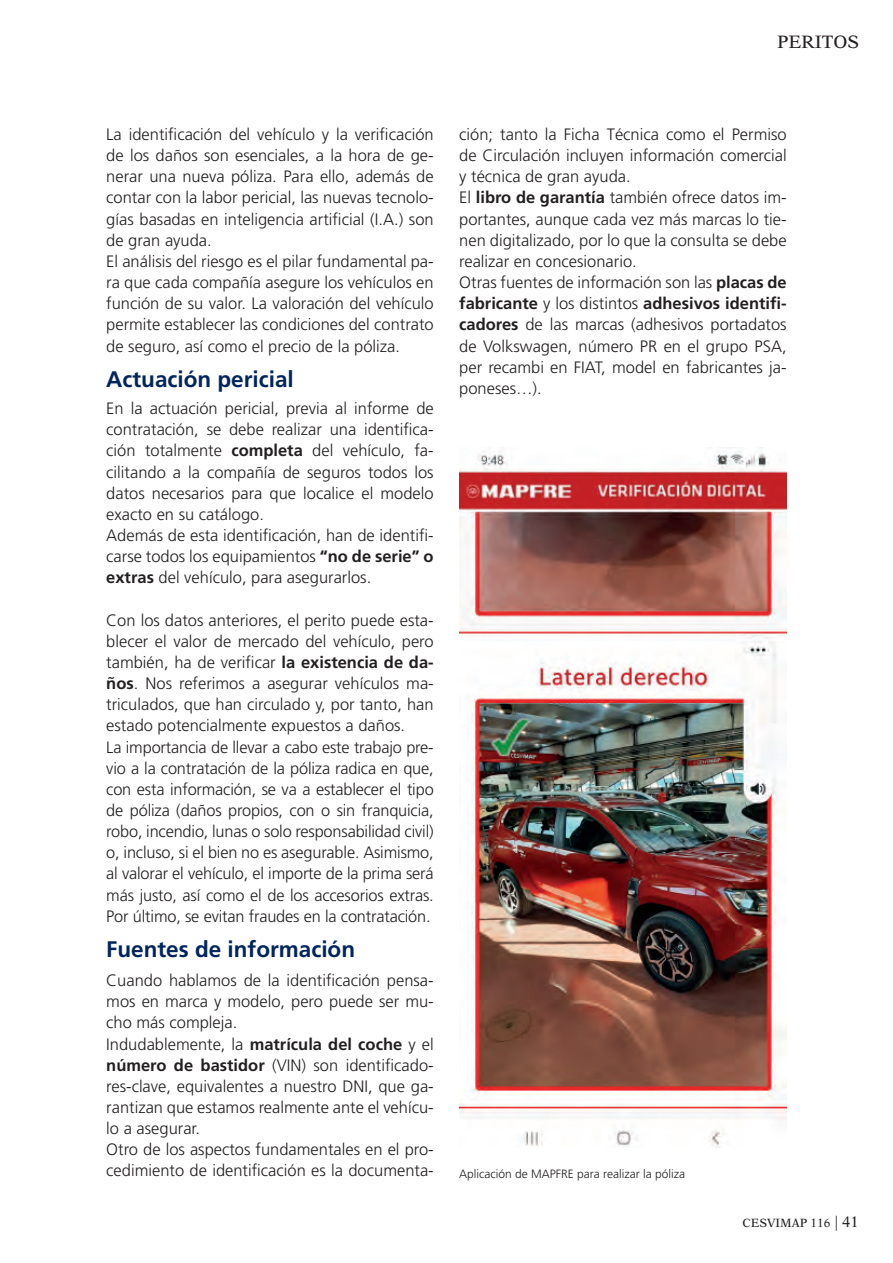
<style>
.page{position:relative;width:893px;height:1263px;background:#fff}
.page>*{position:absolute;margin:0;border:0;box-sizing:border-box;transform-origin:0 0}
.t1{font:700 22.5px "Frutiger";color:#00255d}
.t2{font:18px "New Aster";color:#231f20}
.t3{font:300 16.5px/21.1px "Frutiger";color:#231f20}
.t4{font:300 12px "Frutiger";color:#231f20}
.t5{font:12px "New Aster";color:#231f20}
.s1{font-weight:700}
.s2{font-size:15px}
</style>
<div class="page">
<img style="left:459px;top:447px;width:328px;height:701px">
<p class="t2" style="left:777px;top:31px;width:83px">PERITOS</p>
<p class="t3" style="left:106px;top:124px;width:329px">La identificación del vehículo y la verificación de los daños son esenciales, a la hora de ge&shy;nerar una nueva póliza. Para ello, además de contar con la labor pericial, las nuevas tecnolo&shy;gías basadas en inteligencia artificial (I.A.) son de gran ayuda.<br>El análisis del riesgo es el pilar fundamental pa&shy;ra que cada compañía asegure los vehículos en función de su valor. La valoración del vehículo permite establecer las condiciones del contrato de seguro, así como el precio de la póliza.</p>
<h1 class="t1" style="left:106px;top:365px;width:189px">Actuación pericial</h1>
<p class="t3" style="left:106px;top:398px;width:329px">En la actuación pericial, previa al informe de contratación, se debe realizar una identifica&shy;ción totalmente <span class="s1">completa</span> del vehículo, fa&shy;cilitando a la compañía de seguros todos los datos necesarios para que localice el modelo exacto en su catálogo.<br>Además de esta identificación, han de identifi&shy;carse todos los equipamientos <span class="s1">“no de serie” o extras</span> del vehículo, para asegurarlos.</p>
<p class="t3" style="left:106px;top:610px;width:329px">Con los datos anteriores, el perito puede esta&shy;blecer el valor de mercado del vehículo, pero también, ha de verificar <span class="s1">la existencia de da&shy;ños</span>. Nos referimos a asegurar vehículos ma&shy;triculados, que han circulado y, por tanto, han estado potencialmente expuestos a daños.<br>La importancia de llevar a cabo este trabajo pre&shy;vio a la contratación de la póliza radica en que, con esta información, se va a establecer el tipo de póliza (daños propios, con o sin franquicia, robo, incendio, lunas o solo responsabilidad civil) o, incluso, si el bien no es asegurable. Asimismo, al valorar el vehículo, el importe de la prima será más justo, así como el de los accesorios extras.<br>Por último, se evitan fraudes en la contratación.</p>
<h1 class="t1" style="left:106px;top:936px;width:250px">Fuentes de información</h1>
<p class="t3" style="left:106px;top:970px;width:329px">Cuando hablamos de la identificación pensa&shy;mos en marca y modelo, pero puede ser mu&shy;cho más compleja.<br>Indudablemente, la <span class="s1">matrícula del coche</span> y el <span class="s1">número de bastidor</span> (VIN) son identificado&shy;res-clave, equivalentes a nuestro DNI, que ga&shy;rantizan que estamos realmente ante el vehícu&shy;lo a asegurar.<br>Otro de los aspectos fundamentales en el pro&shy;cedimiento de identificación es la documenta-</p>
<p class="t3" style="left:459px;top:124px;width:329px">ción; tanto la Ficha Técnica como el Permiso de Circulación incluyen información comercial y técnica de gran ayuda.<br>El <span class="s1">libro de garantía</span> también ofrece datos im&shy;portantes, aunque cada vez más marcas lo tie&shy;nen digitalizado, por lo que la consulta se debe realizar en concesionario.<br>Otras fuentes de información son las <span class="s1">placas de fabricante</span> y los distintos <span class="s1">adhesivos identifi&shy;cadores</span> de las marcas (adhesivos portadatos de Volkswagen, número PR en el grupo PSA, per recambi en FIAT, model en fabricantes ja&shy;poneses…).</p>
<p class="t4" style="left:459px;top:1167px;width:227px">Aplicación de MAPFRE para realizar la póliza</p>
<p class="t5" style="left:743px;top:1216px;width:118px">CESVIMAP 116 <span class="s2">| 41</span></p>
</div>
